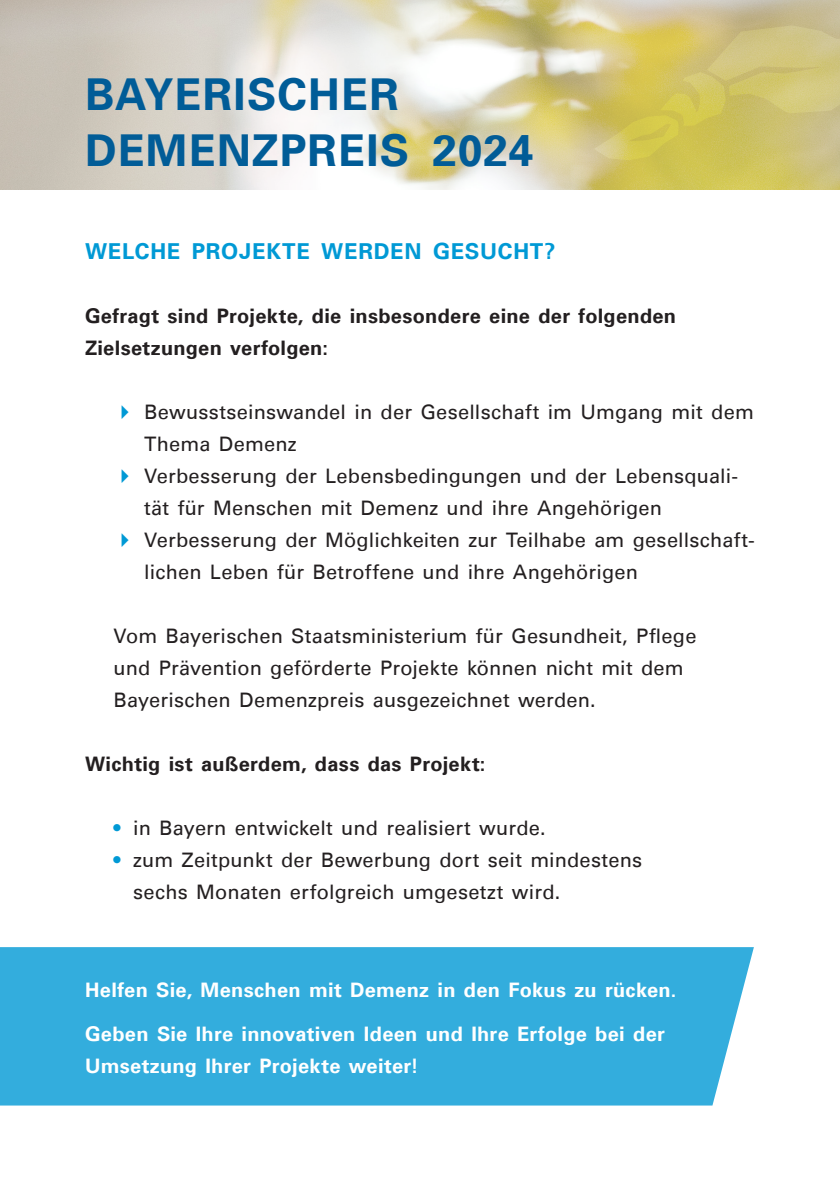
<style>
.page{position:relative;width:840px;height:1191px;background:#fff}
.page>*{position:absolute;margin:0;border:0;box-sizing:border-box;transform-origin:0 0}
.t1{font:700 44px/56px "Univers LT";letter-spacing:.025em;color:#015c97}
.Themenüberschrift__2_Ebene__Semibold_11p{font:700 22px "Univers LT";letter-spacing:.03em;color:#0099d5}
.Bullets{font:20px/32px "Univers LT";letter-spacing:.01em;color:#231f20}
.Fließtext__Light__9p_ZAB_13{font:700 20px/32px "Univers LT";letter-spacing:.015em;color:#fff}
.Fließtext__Light__9p_ZAB_13-2{font:700 20px/32px "Univers LT";letter-spacing:.015em;color:#231f20}
.s1{color:#0099d5}
</style>
<div class="page">
<div style="left:0;top:947px;width:753px;height:158px;background:#33addd"></div>
<img style="left:0;top:0;width:839px;height:190px">
<svg style="left:593px;top:25px;width:246px;height:135px;background:#d1c36d"></svg>
<h1 class="t1" style="left:85px;top:67px;width:449px">BAYERISCHER<br>DEMENZPREIS 2024</h1>
<h3 class="Themenüberschrift__2_Ebene__Semibold_11p" style="left:85px;top:238px;width:471px">WELCHE PROJEKTE WERDEN GESUCHT?</h3>
<p class="Fließtext__Light__9p_ZAB_13-2" style="left:85px;top:300px;width:592px">Gefragt sind Projekte, die insbesondere eine der folgenden<br>Zielsetzungen verfolgen:</p>
<p class="Bullets" style="left:144px;top:396px;width:611px">Bewusstseinswandel in der Gesellschaft im Umgang mit dem<br>Thema Demenz</p>
<p class="Bullets" style="left:144px;top:460px;width:595px">Verbesserung der Lebensbedingungen und der Lebensquali&shy;tät für Menschen mit Demenz und ihre Angehörigen</p>
<p class="Bullets" style="left:144px;top:524px;width:612px">Verbesserung der Möglichkeiten zur Teilhabe am gesellschaft&shy;lichen Leben für Betroffene und ihre Angehörigen</p>
<p class="Bullets" style="left:113px;top:620px;width:584px">Vom Bayerischen Staatsministerium für Gesundheit, Pflege und Prävention geförderte Projekte können nicht mit dem<br>Bayerischen Demenzpreis ausgezeichnet werden.</p>
<p class="Fließtext__Light__9p_ZAB_13-2" style="left:85px;top:748px;width:401px">Wichtig ist außerdem, dass das Projekt:</p>
<p class="Bullets" style="left:113px;top:812px;width:433px"><span class="s1">•</span> in Bayern entwickelt und realisiert wurde.</p>
<p class="Bullets" style="left:133px;top:844px;width:510px;text-indent:-20px"><span class="s1">•</span> zum Zeitpunkt der Bewerbung dort seit mindestens sechs Monaten erfolgreich umgesetzt wird.</p>
<p class="Fließtext__Light__9p_ZAB_13" style="left:85px;top:974px;width:592px">Helfen Sie, Menschen mit Demenz in den Fokus zu rücken.</p>
<p class="Fließtext__Light__9p_ZAB_13" style="left:85px;top:1017px;width:581px">Geben Sie Ihre innovativen Ideen und Ihre Erfolge bei der<br>Umsetzung Ihrer Projekte weiter!</p>
</div>
